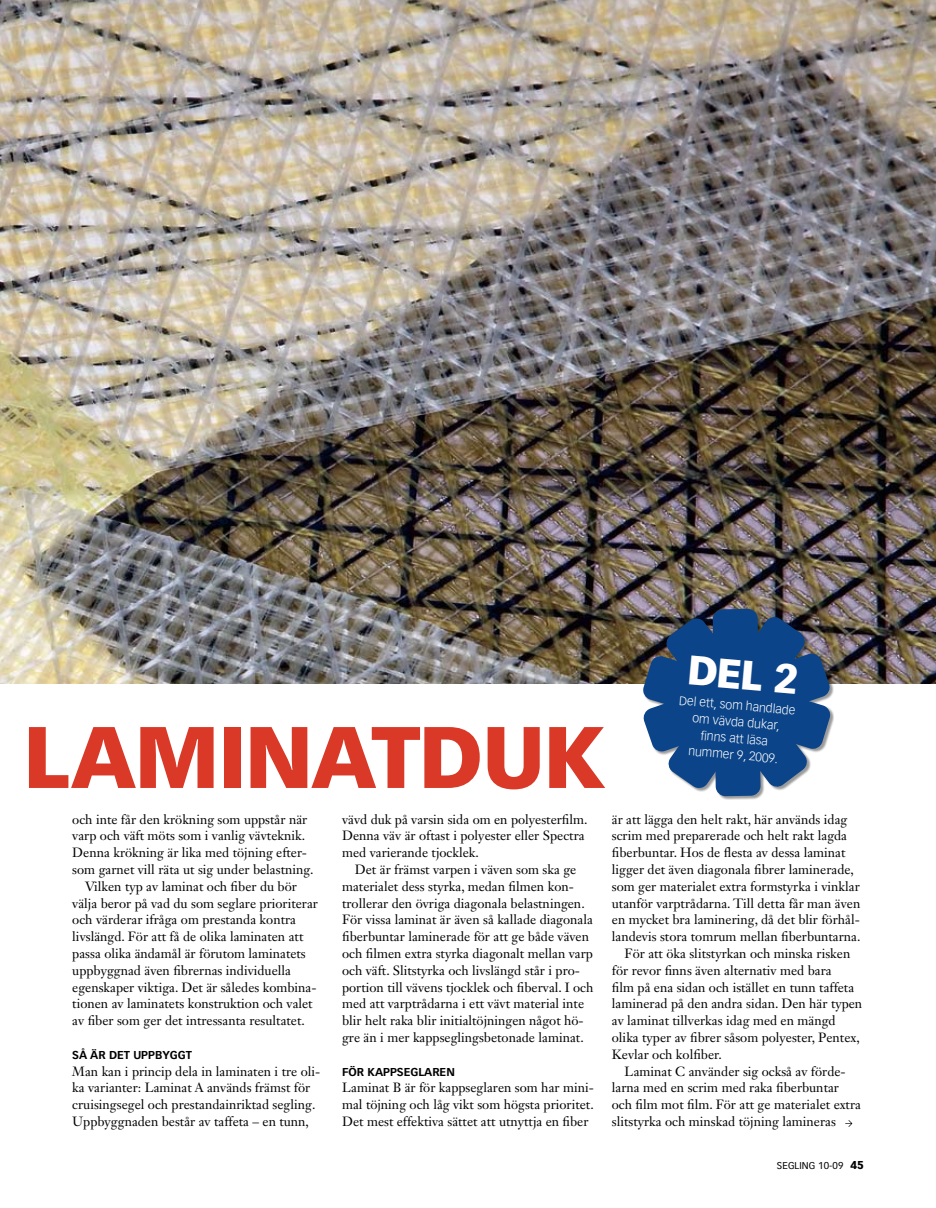
<style>
.page{position:relative;width:936px;height:1208px;background:#fff}
.page>*{position:absolute;margin:0;border:0;box-sizing:border-box;transform-origin:0 0}
.t1{font:900 85.5px "Vectora LT Std";letter-spacing:-.02em;color:#da3928}
.t2{font:13.2px/16.8px "Janson Text LT Std";color:#000}
.t3{font:300 12.3px/16.5px "Vectora LT Std";color:#fff;text-align:center}
.t4{font:700 11.25px "Vectora LT Std";color:#000}
.t5{font:9.75px "Vectora LT Std";letter-spacing:.01em;color:#000}
.s1{font-weight:900;font-size:11.25px}
</style>
<div class="page">
<img style="left:0;top:0;width:935px;height:683px">
<svg style="left:845px;top:1120px;width:7px;height:6px"></svg>
<div style="left:643px;top:609px;width:191px;height:191px;background:#000;opacity:.4"></div>
<svg style="left:642px;top:609px;width:189px;height:187px;background:#345d8e"></svg>
<p class="t3" style="left:680px;top:692px;width:118px;rotate:5deg">Delett, som handlade om vävda dukar,<br>fi nns att läsa nummer9, 2009.</p>
<h1 class="t1" style="left:23px;top:704px;width:583px">LAMINATDUK</h1>
<p class="t2" style="left:72px;top:810px;width:236px">och inte får den krökning som uppstår när</p>
<p class="t2" style="left:72px;top:827px;width:234px">varp och väft möts som i vanlig vävteknik.</p>
<p class="t2" style="left:72px;top:844px;width:236px">Denna krökning är lika med töjning efter-</p>
<p class="t2" style="left:72px;top:861px;width:243px">som garnet vill räta ut sig under belastning.</p>
<p class="t2" style="left:85px;top:877px;width:213px">Vilken typ av laminat och fiber du bör</p>
<p class="t2" style="left:72px;top:894px;width:247px">välja beror på vad du som seglare prioriterar</p>
<p class="t2" style="left:72px;top:911px;width:225px">och värderar ifråga om prestanda kontra</p>
<p class="t2" style="left:72px;top:928px;width:232px">livslängd. För att få de olika laminaten att</p>
<p class="t2" style="left:72px;top:945px;width:235px">passa olika ändamål är förutom laminatets</p>
<p class="t2" style="left:72px;top:961px;width:220px">uppbyggnad även fibrernas individuella</p>
<p class="t2" style="left:72px;top:978px;width:246px">egenskaper viktiga. Det är således kombina-</p>
<p class="t2" style="left:72px;top:995px;width:242px">tionen av laminatets konstruktion och valet</p>
<p class="t2" style="left:72px;top:1012px;width:234px">av fiber som ger det intressanta resultatet.</p>
<p class="t4" style="left:72px;top:1048px;width:121px">SÅ ÄR DET UPPBYGGT</p>
<p class="t2" style="left:72px;top:1062px;width:249px">Man kan i princip dela in laminaten i tre oli&shy;ka varianter: Laminat A används främst för cruisingsegel och prestandainriktad segling.<br>Uppbyggnaden består av taffeta – en tunn,</p>
<p class="t2" style="left:612px;top:810px;width:237px">är att lägga den helt rakt, här används idag</p>
<p class="t2" style="left:612px;top:827px;width:237px">scrim med preparerade och helt rakt lagda</p>
<p class="t2" style="left:612px;top:844px;width:235px">fiberbuntar. Hos de flesta av dessa laminat</p>
<p class="t2" style="left:612px;top:861px;width:243px">ligger det även diagonala fibrer laminerade,</p>
<p class="t2" style="left:612px;top:877px;width:249px">som ger materialet extra formstyrka i vinklar</p>
<p class="t2" style="left:612px;top:894px;width:250px">utanför varptrådarna. Till detta får man även</p>
<p class="t2" style="left:612px;top:911px;width:249px">en mycket bra laminering, då det blir förhål-</p>
<p class="t2" style="left:612px;top:928px;width:250px">landevis stora tomrum mellan fiberbuntarna.</p>
<p class="t2" style="left:624px;top:945px;width:227px">För att öka slitstyrkan och minska risken</p>
<p class="t2" style="left:612px;top:961px;width:221px">för revor finns även alternativ med bara</p>
<p class="t2" style="left:612px;top:978px;width:244px">film på ena sidan och istället en tunn taffeta</p>
<p class="t2" style="left:612px;top:995px;width:252px">laminerad på den andra sidan. Den här typen</p>
<p class="t2" style="left:612px;top:1012px;width:225px">av laminat tillverkas idag med en mängd</p>
<p class="t2" style="left:612px;top:1029px;width:249px">olika typer av fibrer såsom polyester, Pentex,</p>
<p class="t2" style="left:612px;top:1045px;width:111px">Kevlar och kolfiber.</p>
<p class="t2" style="left:624px;top:1062px;width:222px">Laminat C använder sig också av förde-</p>
<p class="t2" style="left:612px;top:1079px;width:229px">larna med en scrim med raka fiberbuntar</p>
<p class="t2" style="left:612px;top:1096px;width:251px">och film mot film. För att ge materialet extra</p>
<p class="t2" style="left:612px;top:1113px;width:225px">slitstyrka och minskad töjning lamineras</p>
<p class="t2" style="left:342px;top:810px;width:247px">vävd duk på varsin sida om en polyesterfilm.<br>Denna väv är oftast i polyester eller Spectra med varierande tjocklek.</p>
<p class="t2" style="left:342px;top:861px;width:253px;text-indent:13px">Det är främst varpen i väven som ska ge materialet dess styrka, medan filmen kon&shy;trollerar den övriga diagonala belastningen.<br>För vissa laminat är även så kallade diagonala fiberbuntar laminerade för att ge både väven och filmen extra styrka diagonalt mellan varp och väft. Slitstyrka och livslängd står i pro&shy;portion till vävens tjocklek och fiberval. I och med att varptrådarna i ett vävt material inte blir helt raka blir initialtöjningen något hö&shy;gre än i mer kappseglingsbetonade laminat.</p>
<p class="t4" style="left:342px;top:1064px;width:114px">FÖR KAPPSEGLAREN</p>
<p class="t2" style="left:342px;top:1079px;width:253px;text-align:justify">Laminat B är för kappseglaren som har mini&shy;mal töjning och låg vikt som högsta prioritet.<br>Det mest effektiva sättet att utnyttja en fiber</p>
<p class="t5" style="left:776px;top:1160px;width:88px">SEGLING 10-09 <span class="s1">45</span></p>
</div>
